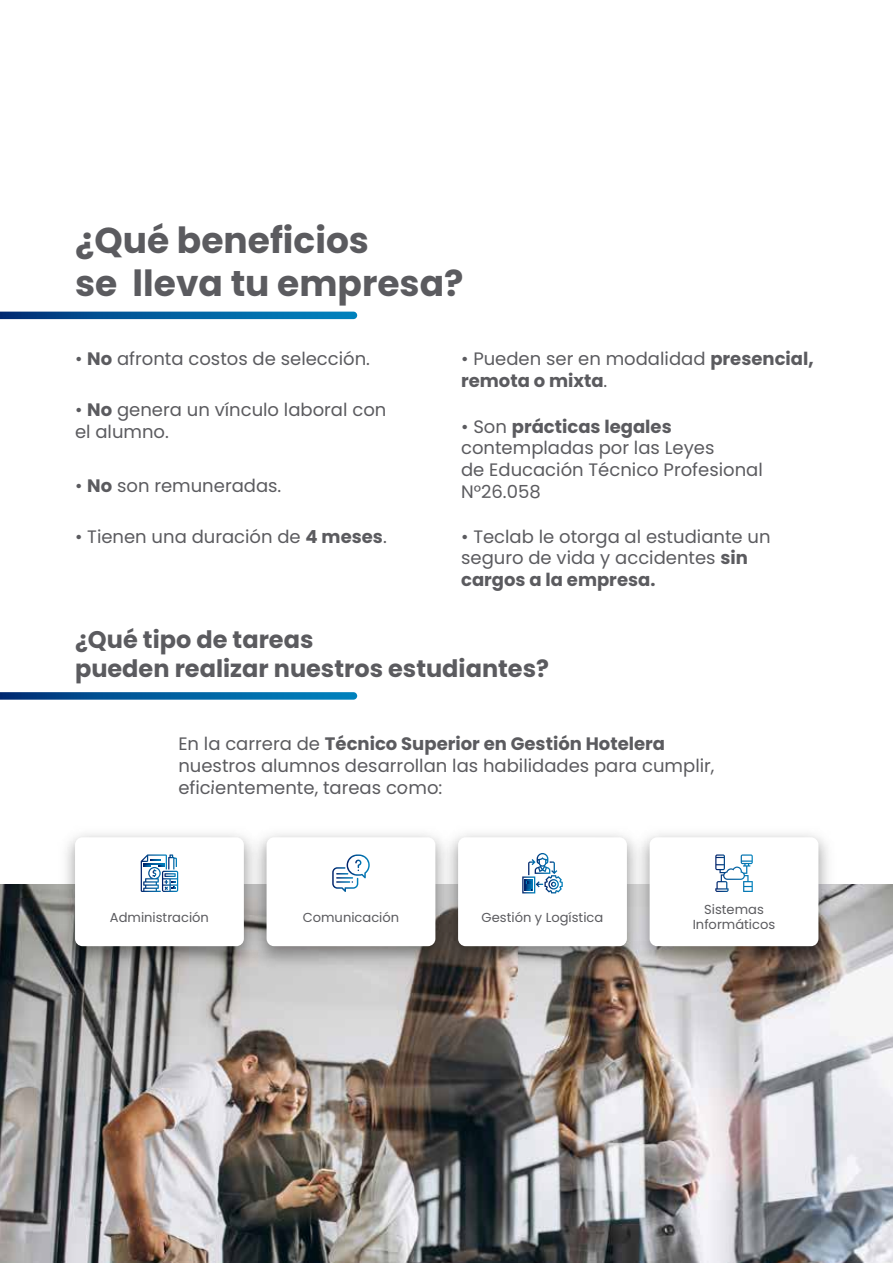
<style>
.page{position:relative;width:893px;height:1263px;background:#fff}
.page>*{position:absolute;margin:0;border:0;box-sizing:border-box;transform-origin:0 0}
.t1{font:700 36px/43.2px "Poppins";color:#5b5b5f}
.t2{font:700 24px/28.8px "Poppins";color:#5b5b5f}
.t3{font:18px/21.6px "Poppins";color:#5b5b5f}
.t4{font:700 18px/21.6px "Poppins";color:#5b5b5f}
.t5{font:13.05px/15.8px "Poppins";color:#5b5b5f;text-align:center}
.s1{font-weight:700}
.s2{font-weight:400}
</style>
<div class="page">
<svg style="left:0;top:312px;width:357px;height:7px;background:#005d9d"></svg>
<svg style="left:0;top:692px;width:357px;height:8px;background:#1067a3"></svg>
<img style="left:0;top:884px;width:892px;height:379px">
<img style="left:21px;top:834px;width:191px;height:174px">
<div style="left:75px;top:837px;width:169px;height:109px;background:#fff;border-radius:8px"></div>
<img style="left:212px;top:834px;width:191px;height:174px">
<div style="left:266px;top:837px;width:169px;height:109px;background:#fff;border-radius:8px"></div>
<img style="left:403px;top:834px;width:192px;height:174px">
<div style="left:458px;top:837px;width:169px;height:109px;background:#fff;border-radius:8px"></div>
<img style="left:595px;top:834px;width:277px;height:174px">
<div style="left:649px;top:837px;width:169px;height:109px;background:#fff;border-radius:8px"></div>
<svg style="left:141px;top:854px;width:37px;height:38px"></svg>
<svg style="left:332px;top:854px;width:38px;height:38px"></svg>
<svg style="left:715px;top:854px;width:37px;height:38px"></svg>
<svg style="left:522px;top:853px;width:40px;height:40px"></svg>
<h1 class="t1" style="left:75px;top:219px;width:390px">¿Qué beneficios<br>se lleva tu empresa?</h1>
<p class="t3" style="left:75px;top:348px;width:296px">• <span class="s1">No</span> afronta costos de selección.</p>
<p class="t4" style="left:461px;top:348px;width:354px"><span class="s2">• Pueden ser en modalidad</span> presencial, remota o mixta<span class="s2">.</span></p>
<p class="t3" style="left:75px;top:399px;width:313px">• <span class="s1">No</span> genera un vínculo laboral con el alumno.</p>
<p class="t3" style="left:75px;top:475px;width:208px">• <span class="s1">No</span> son remuneradas.</p>
<p class="t3" style="left:75px;top:526px;width:313px">• Tienen una duración de <span class="s1">4 meses</span>.</p>
<p class="t3" style="left:461px;top:416px;width:303px">• Son <span class="s1">prácticas legales </span>contempladas por las Leyes<br>de Educación Técnico Profesional<br>N°26.058</p>
<p class="t3" style="left:461px;top:526px;width:311px">• Teclab le otorga al estudiante un seguro de vida y accidentes <span class="s1">sin cargos a la empresa.</span></p>
<h2 class="t2" style="left:75px;top:625px;width:475px">¿Qué tipo de tareas<br>pueden realizar nuestros estudiantes?</h2>
<p class="t3" style="left:178px;top:733px;width:537px">En la carrera de <span class="s1">Técnico Superior en Gestión Hotelera </span>nuestros alumnos desarrollan las habilidades para cumplir, eficientemente, tareas como:</p>
<p class="t5" style="left:110px;top:909px;width:101px">Administración</p>
<p class="t5" style="left:303px;top:909px;width:98px">Comunicación</p>
<p class="t5" style="left:481px;top:909px;width:123px">Gestión y Logística</p>
<p class="t5" style="left:692px;top:901px;width:84px">Sistemas<br>Informáticos</p>
</div>
